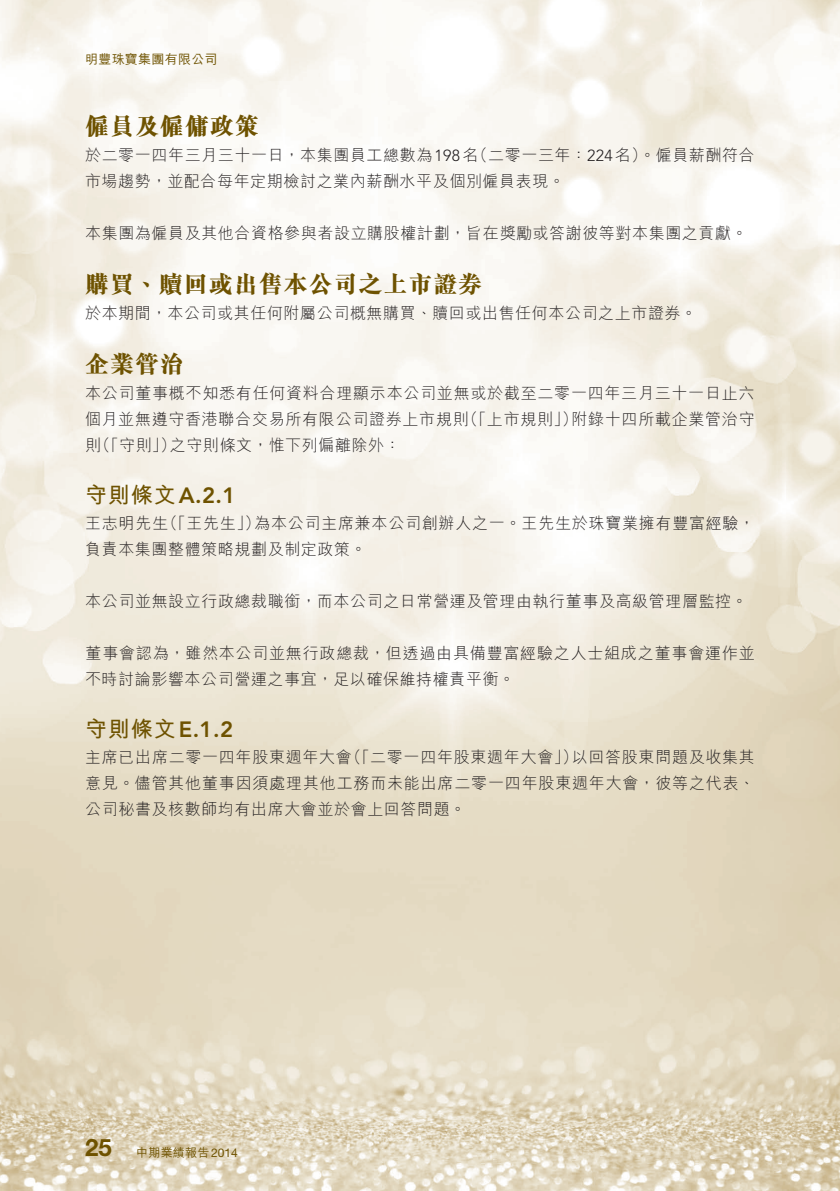
<style>
.page{position:relative;width:840px;height:1191px;background:#fff}
.page>*{position:absolute;margin:0;border:0;box-sizing:border-box;transform-origin:0 0}
.t1{font:800 24px "M Sung HK";letter-spacing:.04em;color:#6e5200}
.t2{font:700 24px "Helvetica Neue LT Std";color:#6e5200}
.t3{font:800 22px "Avenir LT Std";color:#6e5200}
.t4{font:300 16px/26px "M Hei HK";letter-spacing:.035em;color:#231f20}
.t5{font:500 13px "M Hei HK";letter-spacing:.02em;color:#6e5200}
.t6{font:500 12px "M Hei HK";letter-spacing:.02em;color:#6e5200}
.s1{font-family:"Avenir LT Std"}
.s2{font-family:"M Hei HK";font-weight:700}
.s3{font-family:"Helvetica Neue LT Std";font-weight:400}
</style>
<div class="page">
<img style="left:0;top:0;width:839px;height:1191px">
<p class="t5" style="left:85px;top:50px;width:134px">明豐珠寶集團有限公司</p>
<h1 class="t1" style="left:85px;top:114px;width:175px">僱員及僱傭政策</h1>
<p class="t4" style="left:85px;top:142px;width:670px">於二零一四年三月三十一日，本集團員工總數為<span class="s1">198</span> （名 二零一三年：<span class="s1">224</span>名）。僱員薪酬符合市場趨勢，並配合每年定期檢討之業內薪酬水平及個別僱員表現。</p>
<p class="t4" style="left:85px;top:220px;width:663px">本集團為僱員及其他合資格參與者設立購股權計劃，旨在獎勵或答謝彼等對本集團之貢獻。</p>
<h1 class="t1" style="left:85px;top:272px;width:398px">購買、贖回或出售本公司之上市證券</h1>
<p class="t4" style="left:85px;top:300px;width:613px">於本期間，本公司或其任何附屬公司概無購買、贖回或出售任何本公司之上市證券。</p>
<h1 class="t1" style="left:85px;top:352px;width:100px">企業管治</h1>
<p class="t4" style="left:85px;top:380px;width:670px;text-align:right">本公司董事概不知悉有任何資料合理顯示本公司並無或於截至二零一四年三月三十一日止六附錄十四所載企業管治守</p>
<p class="t4" style="left:462px;top:406px;width:117px">（「上市規則」）</p>
<p class="t4" style="left:170px;top:406px;width:300px;text-indent:-85px">個月並無遵守香港聯合交易所有限公司證券上市規則之守則條文，惟下列偏離除外：</p>
<p class="t4" style="left:94px;top:432px;width:83px">（「守則」）</p>
<p class="t4" style="left:85px;top:432px;width:17px">則</p>
<h2 class="t3" style="left:85px;top:482px;width:152px"><span class="s2">守則條文</span>A.2.1</h2>
<p class="t4" style="left:254px;top:510px;width:502px">為本公司主席兼本公司創辦人之一。王先生於珠寶業擁有豐富經驗，</p>
<p class="t4" style="left:162px;top:510px;width:100px">（「王先生」）</p>
<p class="t4" style="left:85px;top:510px;width:282px">王志明先生<br>負責本集團整體策略規劃及制定政策。</p>
<p class="t4" style="left:85px;top:588px;width:663px">本公司並無設立行政總裁職銜，而本公司之日常營運及管理由執行董事及高級管理層監控。</p>
<p class="t4" style="left:85px;top:640px;width:670px">董事會認為，雖然本公司並無行政總裁，但透過由具備豐富經驗之人士組成之董事會運作並不時討論影響本公司營運之事宜，足以確保維持權責平衡。</p>
<h2 class="t3" style="left:85px;top:716px;width:149px"><span class="s2">守則條文</span>E.1.2</h2>
<p class="t4" style="left:571px;top:744px;width:185px">以回答股東問題及收集其</p>
<p class="t4" style="left:345px;top:744px;width:234px">（「二零一四年股東週年大會」）</p>
<p class="t4" style="left:85px;top:744px;width:671px">主席已出席二零一四年股東週年大會<br>意見。儘管其他董事因須處理其他工務而未能出席二零一四年股東週年大會，彼等之代表、公司秘書及核數師均有出席大會並於會上回答問題。</p>
<h1 class="t2" style="left:85px;top:1133px;width:28px">25</h1>
<p class="t6" style="left:136px;top:1144px;width:103px">中期業績報告<span class="s3">2014</span></p>
</div>
